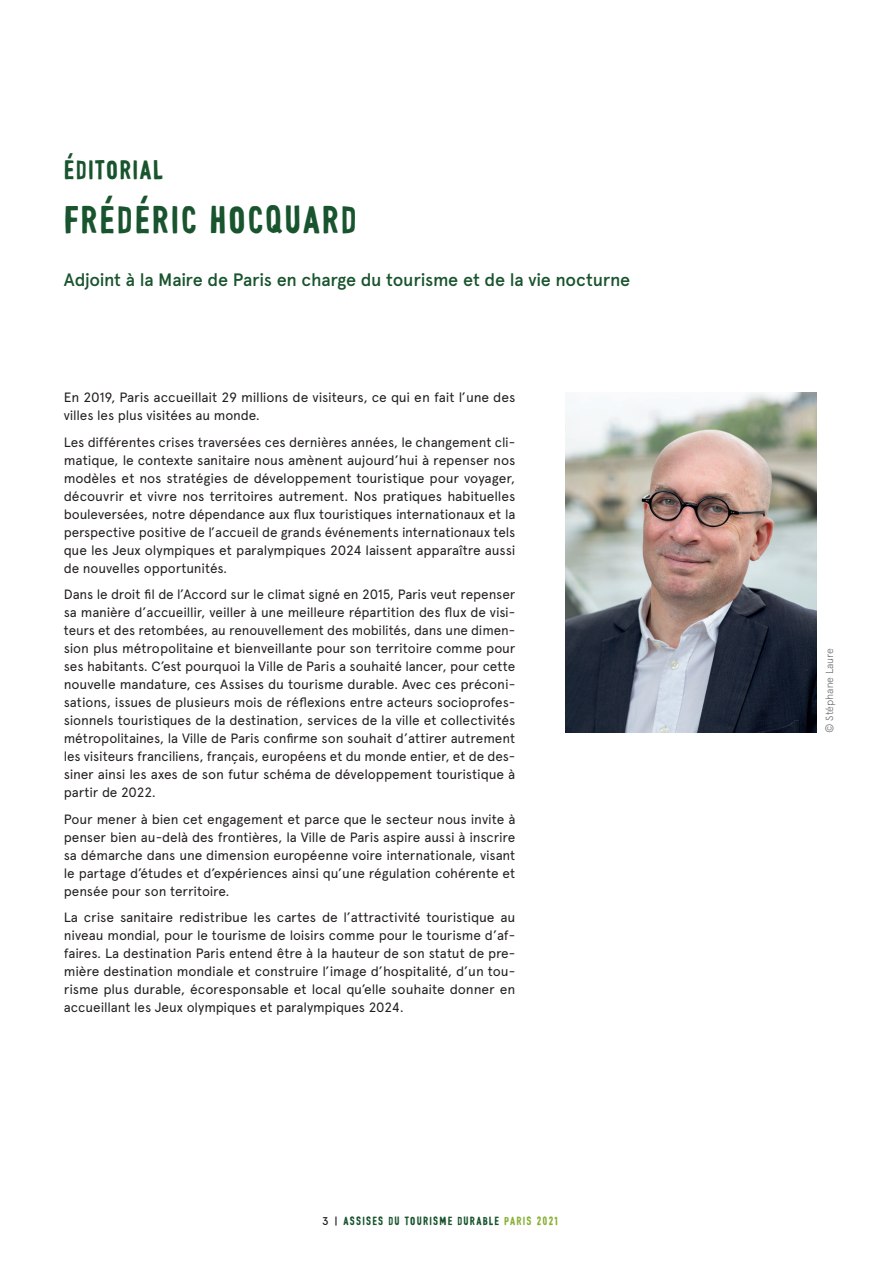
<style>
.page{position:relative;width:893px;height:1263px;background:#fff}
.page>*{position:absolute;margin:0;border:0;box-sizing:border-box;transform-origin:0 0}
.Titre_niveau_1{font:39px "Sanshand Filled";letter-spacing:.05em;color:#18542d}
.Titre_niveau_1-2{font:27px "Sanshand Filled";letter-spacing:.05em;color:#18542d}
.texte_courant{font:500 18px "Apercu Pro";letter-spacing:-.015em;color:#18542d}
.texte_courant-2{font:13.5px/18px "Apercu Pro";letter-spacing:-.01em;color:#231f20;text-align:justify}
.t1{font:12px "Sanshand Filled";letter-spacing:.1em;color:#18542d}
.source_-_crédit_phot{font:300 10.5px "Apercu Pro";letter-spacing:-.01em;color:#6c6d70}
.s1{font-family:"Apercu Pro";font-weight:500;font-size:11.25px;color:#231f20}
.s2{color:#8bb136}
</style>
<div class="page">
<img style="left:566px;top:392px;width:250px;height:341px">
<p class="Titre_niveau_1-2" style="left:64px;top:153px;width:100px">ÉDITORIAL</p>
<p class="Titre_niveau_1" style="left:64px;top:195px;width:295px">FRÉDÉRIC HOCQUARD</p>
<p class="texte_courant" style="left:64px;top:266px;width:568px">Adjoint à la Maire de Paris en charge du tourisme et de la vie nocturne</p>
<p class="texte_courant-2" style="left:64px;top:387px;width:453px">En 2019, Paris accueillait 29 millions de visiteurs, ce qui en fait l’une des villes les plus visitées au monde.</p>
<p class="texte_courant-2" style="left:64px;top:432px;width:453px">Les différentes crises traversées ces dernières années, le changement cli&shy;matique, le contexte sanitaire nous amènent aujourd’hui à repenser nos modèles et nos stratégies de développement touristique pour voyager, découvrir et vivre nos territoires autrement. Nos pratiques habituelles bouleversées, notre dépendance aux flux touristiques internationaux et la perspective positive de l’accueil de grands événements internationaux tels que les Jeux olympiques et paralympiques 2024 laissent apparaître aussi de nouvelles opportunités.</p>
<p class="texte_courant-2" style="left:64px;top:584px;width:453px">Dans le droit fil de l’Accord sur le climat signé en 2015, Paris veut repenser sa manière d’accueillir, veiller à une meilleure répartition des flux de visi&shy;teurs et des retombées, au renouvellement des mobilités, dans une dimen&shy;sion plus métropolitaine et bienveillante pour son territoire comme pour ses habitants. C’est pourquoi la Ville de Paris a souhaité lancer, pour cette nouvelle mandature, ces Assises du tourisme durable. Avec ces préconi&shy;sations, issues de plusieurs mois de réflexions entre acteurs socioprofes&shy;sionnels touristiques de la destination, services de la ville et collectivités métropolitaines, la Ville de Paris confirme son souhait d’attirer autrement les visiteurs franciliens, français, européens et du monde entier, et de des&shy;siner ainsi les axes de son futur schéma de développement touristique à partir de 2022.</p>
<p class="texte_courant-2" style="left:64px;top:809px;width:453px">Pour mener à bien cet engagement et parce que le secteur nous invite à penser bien au-delà des frontières, la Ville de Paris aspire aussi à inscrire sa démarche dans une dimension européenne voire internationale, visant le partage d’études et d’expériences ainsi qu’une régulation cohérente et pensée pour son territoire.</p>
<p class="texte_courant-2" style="left:64px;top:907px;width:453px">La crise sanitaire redistribue les cartes de l’attractivité touristique au niveau mondial, pour le tourisme de loisirs comme pour le tourisme d’af&shy;faires. La destination Paris entend être à la hauteur de son statut de pre&shy;mière destination mondiale et construire l’image d’hospitalité, d’un tou&shy;risme plus durable, écoresponsable et local qu’elle souhaite donner en accueillant les Jeux olympiques et paralympiques 2024.</p>
<p class="t1" style="left:322px;top:1213px;width:237px"><span class="s1">3 |</span> ASSISES DU TOURISME DURABLE <span class="s2">PARIS 2021</span></p>
<p class="source_-_crédit_phot" style="left:821px;top:733px;width:86px;rotate:-90deg">© Stéphane Laure</p>
</div>
